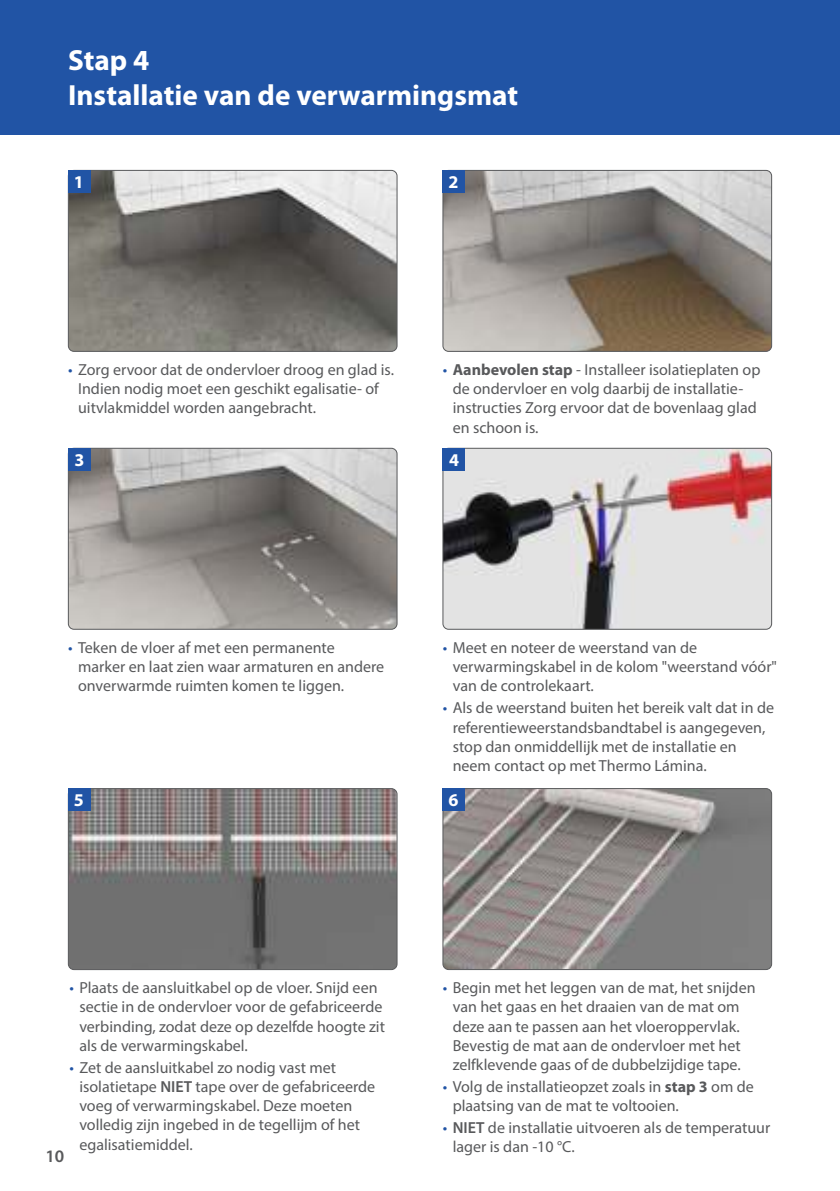
<style>
.page{position:relative;width:840px;height:1191px;background:#fff}
.page>*{position:absolute;margin:0;border:0;box-sizing:border-box;transform-origin:0 0}
.t1{font:700 29.2px/35px "Myriad Pro";color:#fff}
.t2{font:700 18px "Myriad Pro";color:#fff}
.t3{font:600 17.6px "Myriad Pro";color:#58595b}
.t4{font:16px/19.2px "Myriad Pro";color:#58595b}
.s1{color:#2154a5}
.s2{font-weight:700}
.s3{font-weight:600}
</style>
<div class="page">
<div style="left:0;top:0;width:839px;height:135px;background:#2154a5"></div>
<img style="left:68px;top:170px;width:329px;height:181px">
<div style="left:68px;top:170px;width:329px;height:181px;border:1px solid #58595b;border-radius:6px"></div>
<img style="left:68px;top:448px;width:329px;height:181px">
<div style="left:68px;top:448px;width:329px;height:181px;border:1px solid #58595b;border-radius:6px"></div>
<img style="left:443px;top:448px;width:328px;height:181px">
<div style="left:442px;top:448px;width:329px;height:181px;border:1px solid #58595b;border-radius:6px"></div>
<img style="left:444px;top:170px;width:327px;height:181px">
<div style="left:442px;top:170px;width:329px;height:182px;border:1px solid #58595b;border-radius:6px"></div>
<div style="left:68px;top:170px;width:22px;height:23px;background:#2154a5"></div>
<div style="left:68px;top:448px;width:22px;height:22px;background:#2154a5"></div>
<div style="left:442px;top:448px;width:22px;height:22px;background:#2154a5"></div>
<div style="left:442px;top:170px;width:22px;height:23px;background:#2154a5"></div>
<img style="left:443px;top:788px;width:328px;height:181px">
<div style="left:442px;top:788px;width:329px;height:181px;border:1px solid #58595b;border-radius:6px"></div>
<div style="left:442px;top:788px;width:22px;height:23px;background:#2154a5"></div>
<img style="left:68px;top:789px;width:329px;height:180px">
<div style="left:68px;top:788px;width:329px;height:181px;border:1px solid #58595b;border-radius:6px"></div>
<div style="left:68px;top:788px;width:22px;height:23px;background:#2154a5"></div>
<h1 class="t1" style="left:68px;top:43px;width:451px">Stap 4<br>Installatie van de verwarmingsmat</h1>
<p class="t2" style="left:74px;top:173px;width:11px">1</p>
<p class="t2" style="left:448px;top:173px;width:11px">2</p>
<p class="t4" style="left:78px;top:361px;width:317px;text-indent:-10px"><span class="s1">•</span> Zorg ervoor dat de ondervloer droog en glad is.<br>Indien nodig moet een geschikt egalisatie- of uitvlakmiddel worden aangebracht.</p>
<p class="t4" style="left:452px;top:361px;width:309px;text-indent:-10px"><span class="s1">•</span> <span class="s2">Aanbevolen stap</span> - Installeer isolatieplaten op de ondervloer en volg daarbij de installatie&shy;instructies Zorg ervoor dat de bovenlaag glad en schoon is.</p>
<p class="t2" style="left:74px;top:451px;width:11px">3</p>
<p class="t2" style="left:449px;top:451px;width:11px">4</p>
<p class="t4" style="left:78px;top:638px;width:307px;text-indent:-10px"><span class="s1">•</span> Teken de vloer af met een permanente marker en laat zien waar armaturen en andere onverwarmde ruimten komen te liggen.</p>
<p class="t4" style="left:452px;top:638px;width:325px;text-indent:-10px"><span class="s1">•</span> Meet en noteer de weerstand van de verwarmingskabel in de kolom "weerstand vóór" van de controlekaart.</p>
<p class="t4" style="left:452px;top:699px;width:323px;text-indent:-10px"><span class="s1">•</span> Als de weerstand buiten het bereik valt dat in de referentieweerstandsbandtabel is aangegeven, stop dan onmiddellijk met de installatie en neem contact op met Thermo Lámina.</p>
<p class="t2" style="left:74px;top:791px;width:11px">5</p>
<p class="t2" style="left:448px;top:791px;width:11px">6</p>
<p class="t4" style="left:79px;top:978px;width:307px;text-indent:-10px"><span class="s1">•</span> Plaats de aansluitkabel op de vloer. Snijd een sectie in de ondervloer voor de gefabriceerde verbinding, zodat deze op dezelfde hoogte zit als de verwarmingskabel.</p>
<p class="t4" style="left:79px;top:1058px;width:297px;text-indent:-10px"><span class="s1">•</span> Zet de aansluitkabel zo nodig vast met isolatietape <span class="s3">NIET</span> tape over de gefabriceerde voeg of verwarmingskabel. Deze moeten volledig zijn ingebed in de tegellijm of het egalisatiemiddel.</p>
<p class="t3" style="left:45px;top:1148px;width:20px">10</p>
<p class="t4" style="left:442px;top:978px;width:314px;text-align:center"><span class="s1">•</span> Begin met het leggen van de mat, het snijden van het gaas en het draaien van de mat om deze aan te passen aan het vloeroppervlak.<br>Bevestig de mat aan de ondervloer met het zelfklevende gaas of de dubbelzijdige tape.</p>
<p class="t4" style="left:452px;top:1077px;width:302px;text-indent:-10px"><span class="s1">•</span> Volg de installatieopzet zoals in <span class="s2">stap 3</span> om de plaatsing van de mat te voltooien.</p>
<p class="t4" style="left:452px;top:1119px;width:319px;text-indent:-10px"><span class="s1">•</span> <span class="s3">NIET</span> de installatie uitvoeren als de temperatuur lager is dan -10 °C.</p>
</div>
